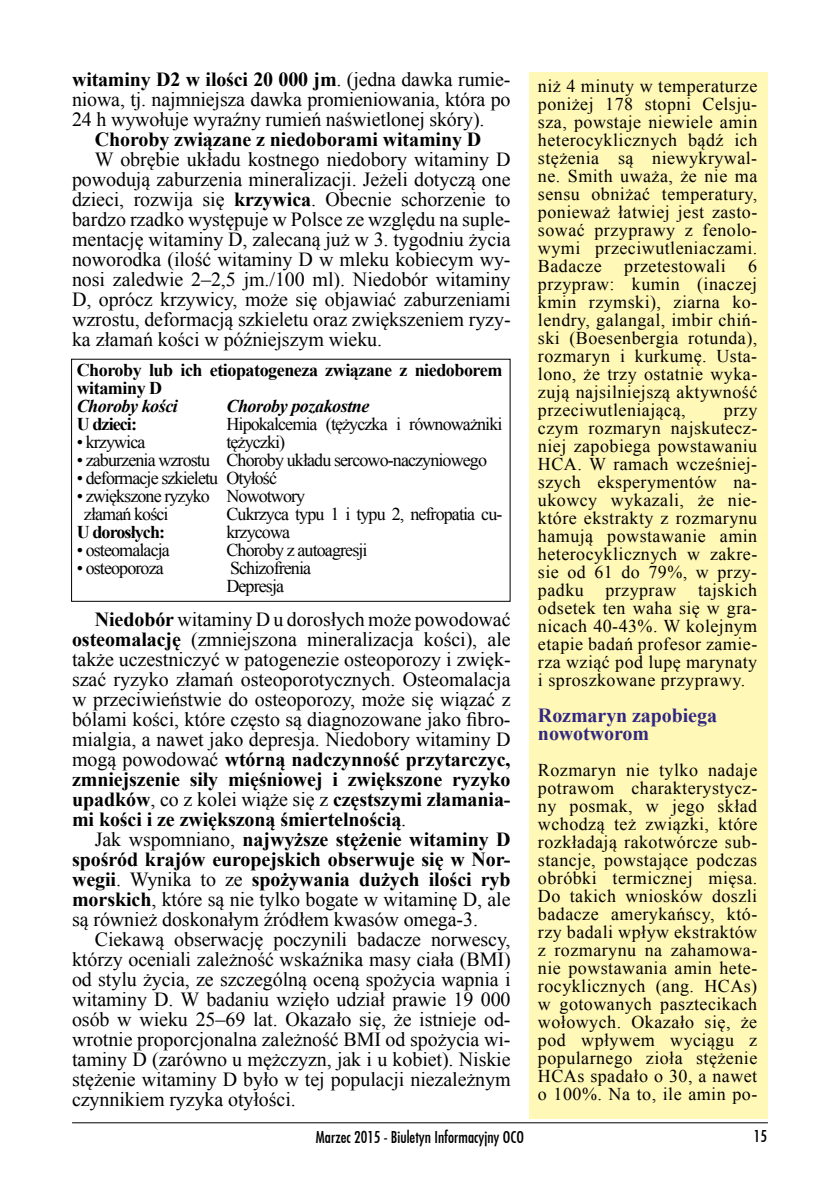
<style>
.page{position:relative;width:840px;height:1191px;background:#fff}
.page>*{position:absolute;margin:0;border:0;box-sizing:border-box;transform-origin:0 0}
.t1{font:20px/20px "Times New Roman";letter-spacing:-.005em;color:#000;text-align:justify}
.t2{font:700 20px/20px "Times New Roman";letter-spacing:-.005em;color:#000;text-align:justify}
.t3{font:700 20px/18px "Times New Roman";letter-spacing:-.005em;color:#312783}
.t4{font:18px/18px "Times New Roman";letter-spacing:-.05em;color:#000;text-align:justify}
.t5{font:700 18px/18px "Times New Roman";letter-spacing:-.025em;color:#000}
.t6{font:italic 700 18px "Times New Roman";letter-spacing:-.025em;color:#000}
.t7{font:18px "Times New Roman";letter-spacing:.025em;color:#000}
.t8{font:700 18px "Times New Roman";letter-spacing:-.05em;color:#000}
.t9{font:16px "Fujiyama";color:#000}
.s1{font-weight:700}
.s2{font-weight:400}
</style>
<div class="page">
<hr style="left:72px;top:1122px;width:695px;height:1px;background:#000">
<div style="left:529px;top:72px;width:238px;height:1047px;background:#fff8b7"></div>
<div style="left:71px;top:359px;width:439px;height:243px;border:1px solid #000"></div>
<p class="t1" style="left:72px;top:69px;width:440px"><span class="s1">witaminy D2 w ilości 20 000 jm</span>. (jedna dawka rumie&shy;niowa, tj. najmniejsza dawka promieniowania, która po 24 h wywołuje wyraźny rumień naświetlonej skóry).</p>
<p class="t2" style="left:95px;top:129px;width:388px">Choroby związane z niedoborami witaminy D</p>
<p class="t1" style="left:72px;top:149px;width:440px;text-indent:23px">W obrębie układu kostnego niedobory witaminy D powodują zaburzenia mineralizacji. Jeżeli dotyczą one dzieci, rozwija się <span class="s1">krzywica</span>. Obecnie schorzenie to bardzo rzadko występuje w Polsce ze względu na suple&shy;mentację witaminy D, zalecaną już w 3. tygodniu życia noworodka (ilość witaminy D w mleku kobiecym wy&shy;nosi zaledwie 2–2,5 jm./100 ml). Niedobór witaminy D, oprócz krzywicy, może się objawiać zaburzeniami wzrostu, deformacją szkieletu oraz zwiększeniem ryzy&shy;ka złamań kości w późniejszym wieku.</p>
<p class="t5" style="left:77px;top:360px;width:427px">Choroby lub ich etiopatogeneza związane z niedoborem witaminy D</p>
<p class="t6" style="left:77px;top:393px;width:103px">Choroby kości</p>
<p class="t5" style="left:77px;top:414px;width:62px">U dzieci:</p>
<p class="t4" style="left:77px;top:432px;width:70px">• krzywica</p>
<p class="t4" style="left:77px;top:450px;width:135px">• zaburzenia wzrostu</p>
<p class="t4" style="left:77px;top:468px;width:143px">• deformacje szkieletu</p>
<p class="t4" style="left:84px;top:486px;width:127px;text-indent:-7px">• zwiększone ryzyko złamań kości</p>
<p class="t8" style="left:77px;top:519px;width:90px">U dorosłych:</p>
<p class="t4" style="left:77px;top:540px;width:95px">• osteomalacja</p>
<p class="t4" style="left:77px;top:558px;width:88px">• osteoporoza</p>
<p class="t6" style="left:226px;top:394px;width:144px">Choroby pozakostne</p>
<p class="t4" style="left:226px;top:415px;width:277px;text-align:left">Hipokalcemia (tężyczka i równoważniki tężyczki)<br>Choroby układu sercowo-naczyniowego<br>Otyłość<br>Nowotwory<br>Cukrzyca typu 1 i typu 2, nefropatia cu&shy;krzycowa<br>Choroby z autoagresji<br>Schizofrenia<br>Depresja</p>
<p class="t1" style="left:72px;top:609px;width:440px;text-indent:23px"><span class="s1">Niedobór</span> witaminy D u dorosłych może powodować <span class="s1">osteomalację</span> (zmniejszona mineralizacja kości), ale także uczestniczyć w patogenezie osteoporozy i zwięk&shy;szać ryzyko złamań osteoporotycznych. Osteomalacja w przeciwieństwie do osteoporozy, może się wiązać z bólami kości, które często są diagnozowane jako fibro&shy;mialgia, a nawet jako depresja. Niedobory witaminy D mogą powodować <span class="s1">wtórną nadczynność przytarczyc, zmniejszenie siły mięśniowej i zwiększone ryzyko upadków</span>, co z kolei wiąże się z <span class="s1">częstszymi złamania&shy;mi kości i ze zwiększoną śmiertelnością</span>.</p>
<p class="t2" style="left:72px;top:829px;width:440px;text-indent:23px"><span class="s2">Jak wspomniano,</span> najwyższe stężenie witaminy D spośród krajów europejskich obserwuje się w Nor&shy;wegii<span class="s2">. Wynika to ze</span> spożywania dużych ilości ryb morskich<span class="s2">, które są nie tylko bogate w witaminę D, ale są również doskonałym źródłem kwasów omega-3.</span></p>
<p class="t1" style="left:72px;top:929px;width:440px;text-indent:23px">Ciekawą obserwację poczynili badacze norwescy, którzy oceniali zależność wskaźnika masy ciała (BMI) od stylu życia, ze szczególną oceną spożycia wapnia i witaminy D. W badaniu wzięło udział prawie 19 000 osób w wieku 25–69 lat. Okazało się, że istnieje od&shy;wrotnie proporcjonalna zależność BMI od spożycia wi&shy;taminy D (zarówno u mężczyzn, jak i u kobiet). Niskie stężenie witaminy D było w tej populacji niezależnym czynnikiem ryzyka otyłości.</p>
<p class="t4" style="left:537px;top:76px;width:221px">niż 4 minuty w temperaturze poniżej 178 stopni Celsju&shy;sza, powstaje niewiele amin heterocyklicznych bądź ich stężenia są niewykrywal&shy;ne. Smith uważa, że nie ma sensu obniżać temperatury, ponieważ łatwiej jest zasto&shy;sować przyprawy z fenolo&shy;wymi przeciwutleniaczami.<br>Badacze</p>
<p class="t7" style="left:624px;top:253px;width:103px">przetestowali</p>
<p class="t4" style="left:537px;top:256px;width:221px;text-indent:210px">6 przypraw: kumin (inaczej kmin rzymski), ziarna ko&shy;lendry, galangal, imbir chiń&shy;ski (Boesenbergia rotunda), rozmaryn i kurkumę. Usta&shy;lono, że trzy ostatnie wyka&shy;zują najsilniejszą aktywność przeciwutleniającą,</p>
<p class="t4" style="left:537px;top:400px;width:221px;text-indent:186px">przy czym rozmaryn najskutecz&shy;niej zapobiega powstawaniu HCA. W ramach wcześniej&shy;szych eksperymentów na&shy;ukowcy wykazali, że nie&shy;które ekstrakty z rozmarynu hamują powstawanie amin heterocyklicznych w zakre&shy;sie od 61 do 79%, w przy&shy;padku przypraw tajskich odsetek ten waha się w gra&shy;nicach 40-43%. W kolejnym etapie badań profesor zamie&shy;rza wziąć pod lupę marynaty i sproszkowane przyprawy.</p>
<p class="t3" style="left:537px;top:706px;width:180px">Rozmaryn zapobiega nowotworom</p>
<p class="t4" style="left:537px;top:760px;width:221px">Rozmaryn nie tylko nadaje potrawom charakterystycz&shy;ny posmak, w jego skład wchodzą też związki, które rozkładają rakotwórcze sub&shy;stancje, powstające podczas obróbki termicznej mięsa.<br>Do takich wniosków doszli badacze amerykańscy, któ&shy;rzy badali wpływ ekstraktów z rozmarynu na zahamowa&shy;nie powstawania amin hete&shy;rocyklicznych (ang. HCAs) w gotowanych pasztecikach wołowych. Okazało się, że pod wpływem wyciągu z popularnego zioła stężenie HCAs spadało o 30, a nawet o 100%. Na to, ile amin po-</p>
<p class="t9" style="left:316px;top:1126px;width:209px">Marzec 2015 - Biuletyn Informacyjny OCO</p>
<p class="t9" style="left:753px;top:1125px;width:15px">15</p>
</div>
